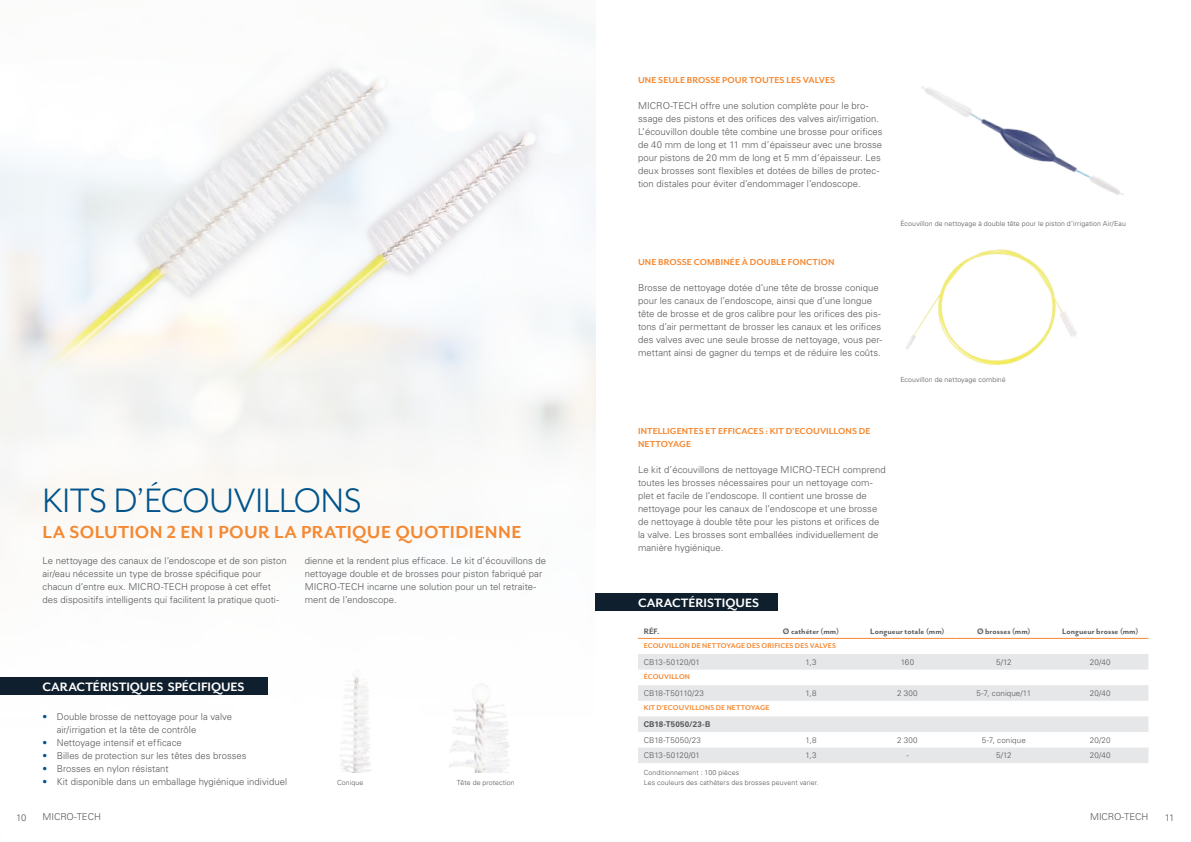
<style>
.page{position:relative;width:1191px;height:842px;background:#fff}
.page>*{position:absolute;margin:0;border:0;box-sizing:border-box;transform-origin:0 0}
.t1{font:39px "Mr Eaves San OT";letter-spacing:-.01em;color:#00548b}
.t2{font:700 20px "Mr Eaves San OT";letter-spacing:.02em;color:#f58932}
.t3{font:700 14px "Mr Eaves San OT";color:#fff}
.t4{font:700 10px/13px "Mr Eaves San OT";letter-spacing:.005em;color:#f58932}
.t5{font:300 9.5px/13px "Univers LT Std";color:#57585a}
.t6{font:700 9px "Mr Eaves San OT";letter-spacing:.01em;color:#57585a}
.t7{font:300 8px "Univers LT Std";letter-spacing:.015em;color:#57585a}
.t8{font:700 8px "Mr Eaves San OT";letter-spacing:.015em;color:#f58932}
.t9{font:700 8px "Univers LT Std";letter-spacing:.02em;color:#57585a}
.t10{font:300 7px/10px "Univers LT Std";letter-spacing:.015em;color:#57585a}
.s1{color:#00548b}
</style>
<div class="page">
<img style="left:0;top:9px;width:574px;height:764px">
<img style="left:326px;top:642px;width:58px;height:130px">
<img style="left:436px;top:656px;width:116px;height:116px">
<img style="left:11px;top:39px;width:584px;height:395px">
<img style="left:921px;top:86px;width:203px;height:109px">
<img style="left:906px;top:249px;width:171px;height:117px">
<div style="left:0;top:677px;width:268px;height:17px;background:#101f2e"></div>
<svg style="left:638px;top:654px;width:510px;height:109px;fill:#e6e7e9"></svg>
<hr style="left:638px;top:638px;width:125px;height:1px;background:#f58932">
<hr style="left:763px;top:638px;width:96px;height:1px;background:#f58932">
<hr style="left:859px;top:638px;width:96px;height:1px;background:#f58932">
<hr style="left:955px;top:638px;width:97px;height:1px;background:#f58932">
<hr style="left:1052px;top:638px;width:96px;height:1px;background:#f58932">
<div style="left:595px;top:593px;width:183px;height:17px;background:#101f2e"></div>
<h1 class="t1" style="left:43px;top:479px;width:320px">KITS D’ÉCOUVILLONS</h1>
<h2 class="t2" style="left:43px;top:521px;width:480px">LA SOLUTION 2 EN 1 POUR LA PRATIQUE QUOTIDIENNE</h2>
<p class="t5" style="left:43px;top:554px;width:246px">Le nettoyage des canaux de l’endoscope et de son piston air/eau nécessite un type de brosse spécifique pour chacun d’entre eux. MICRO‑TECH propose à cet effet des dispositifs intelligents qui facilitent la pratique quoti‑</p>
<p class="t5" style="left:305px;top:554px;width:243px">dienne et la rendent plus efficace. Le kit d’écouvillons de nettoyage double et de brosses pour piston fabriqué par MICRO‑TECH incarne une solution pour un tel retraite‑ ment de l’endoscope.</p>
<h3 class="t3" style="left:43px;top:679px;width:203px">CARACTÉRISTIQUES SPÉCIFIQUES</h3>
<p class="t5" style="left:57px;top:710px;width:177px;text-indent:-14px"><span class="s1">•</span> Double brosse de nettoyage pour la valve air/irrigation et la tête de contrôle</p>
<p class="t5" style="left:43px;top:736px;width:141px"><span class="s1">•</span> Nettoyage intensif et efficace</p>
<p class="t5" style="left:43px;top:749px;width:206px"><span class="s1">•</span> Billes de protection sur les têtes des brosses</p>
<p class="t5" style="left:43px;top:762px;width:128px"><span class="s1">•</span> Brosses en nylon résistant</p>
<p class="t5" style="left:43px;top:775px;width:246px"><span class="s1">•</span> Kit disponible dans un emballage hygiénique individuel</p>
<p class="t10" style="left:337px;top:777px;width:28px">Conique</p>
<p class="t10" style="left:457px;top:777px;width:59px">Tête de protection</p>
<p class="t4" style="left:638px;top:74px;width:199px">UNE SEULE BROSSE POUR TOUTES LES VALVES</p>
<p class="t5" style="left:638px;top:99px;width:246px">MICRO‑TECH offre une solution complète pour le bro‑ ssage des pistons et des orifices des valves air/irrigation.<br>L’écouvillon double tête combine une brosse pour orifices de 40 mm de long et 11 mm d’épaisseur avec une brosse pour pistons de 20 mm de long et 5 mm d’épaisseur. Les deux brosses sont flexibles et dotées de billes de protec‑ tion distales pour éviter d’endommager l’endoscope.</p>
<p class="t4" style="left:638px;top:256px;width:198px">UNE BROSSE COMBINÉE À DOUBLE FONCTION</p>
<p class="t5" style="left:638px;top:281px;width:245px">Brosse de nettoyage dotée d’une tête de brosse conique pour les canaux de l’endoscope, ainsi que d’une longue tête de brosse et de gros calibre pour les orifices des pis‑ tons d’air permettant de brosser les canaux et les orifices des valves avec une seule brosse de nettoyage, vous per‑ mettant ainsi de gagner du temps et de réduire les coûts.</p>
<p class="t10" style="left:900px;top:219px;width:227px">Écouvillon de nettoyage à double tête pour le piston d’irrigation Air/Eau</p>
<p class="t10" style="left:900px;top:375px;width:107px">Ecouvillon de nettoyage combiné</p>
<p class="t4" style="left:638px;top:425px;width:234px">INTELLIGENTES ET EFFICACES : KIT D’ECOUVILLONS DE<br>NETTOYAGE</p>
<p class="t5" style="left:638px;top:463px;width:249px">Le kit d’écouvillons de nettoyage MICRO‑TECH comprend toutes les brosses nécessaires pour un nettoyage com‑ plet et facile de l’endoscope. Il contient une brosse de nettoyage pour les canaux de l’endoscope et une brosse de nettoyage à double tête pour les pistons et orifices de la valve. Les brosses sont emballées individuellement de manière hygiénique.</p>
<h3 class="t3" style="left:638px;top:595px;width:122px">CARACTÉRISTIQUES</h3>
<p class="t6" style="left:643px;top:626px;width:17px">RÉF.</p>
<p class="t6" style="left:783px;top:626px;width:58px">Ø cathéter (mm)</p>
<p class="t6" style="left:870px;top:626px;width:76px">Longueur totale (mm)</p>
<p class="t6" style="left:977px;top:626px;width:55px">Ø brosses (mm)</p>
<p class="t6" style="left:1062px;top:626px;width:78px">Longueur brosse (mm)</p>
<p class="t8" style="left:643px;top:641px;width:194px">ECOUVILLON DE NETTOYAGE DES ORIFICES DES VALVES</p>
<p class="t7" style="left:643px;top:657px;width:58px">CB13-50120/01</p>
<p class="t7" style="left:805px;top:657px;width:13px">1,3</p>
<p class="t7" style="left:900px;top:657px;width:15px">160</p>
<p class="t7" style="left:996px;top:657px;width:17px">5/12</p>
<p class="t7" style="left:1089px;top:657px;width:22px">20/40</p>
<p class="t8" style="left:643px;top:672px;width:48px">ÉCOUVILLON</p>
<p class="t7" style="left:643px;top:688px;width:62px">CB18-T50110/23</p>
<p class="t7" style="left:805px;top:688px;width:13px">1,8</p>
<p class="t7" style="left:897px;top:688px;width:22px">2 300</p>
<p class="t7" style="left:976px;top:688px;width:56px">5-7, conique/11</p>
<p class="t7" style="left:1089px;top:688px;width:22px">20/40</p>
<p class="t8" style="left:643px;top:703px;width:127px">KIT D’ECOUVILLONS DE NETTOYAGE</p>
<p class="t9" style="left:643px;top:719px;width:68px">CB18-T5050/23-B</p>
<p class="t7" style="left:643px;top:735px;width:59px">CB18-T5050/23</p>
<p class="t7" style="left:805px;top:735px;width:13px">1,8</p>
<p class="t7" style="left:897px;top:735px;width:22px">2 300</p>
<p class="t7" style="left:982px;top:735px;width:45px">5-7, conique</p>
<p class="t7" style="left:1089px;top:735px;width:22px">20/20</p>
<p class="t7" style="left:643px;top:750px;width:58px">CB13-50120/01</p>
<p class="t7" style="left:805px;top:750px;width:13px">1,3</p>
<p class="t7" style="left:906px;top:750px;width:4px">-</p>
<p class="t7" style="left:996px;top:750px;width:17px">5/12</p>
<p class="t7" style="left:1089px;top:750px;width:22px">20/40</p>
<p class="t10" style="left:643px;top:768px;width:177px">Conditionnement : 100 pièces<br>Les couleurs des cathéters des brosses peuvent varier.</p>
<p class="t5" style="left:16px;top:811px;width:12px">10</p>
<p class="t5" style="left:43px;top:811px;width:60px">MICRO-TECH</p>
<p class="t5" style="left:1090px;top:811px;width:60px">MICRO-TECH</p>
<p class="t5" style="left:1164px;top:811px;width:11px">11</p>
</div>
